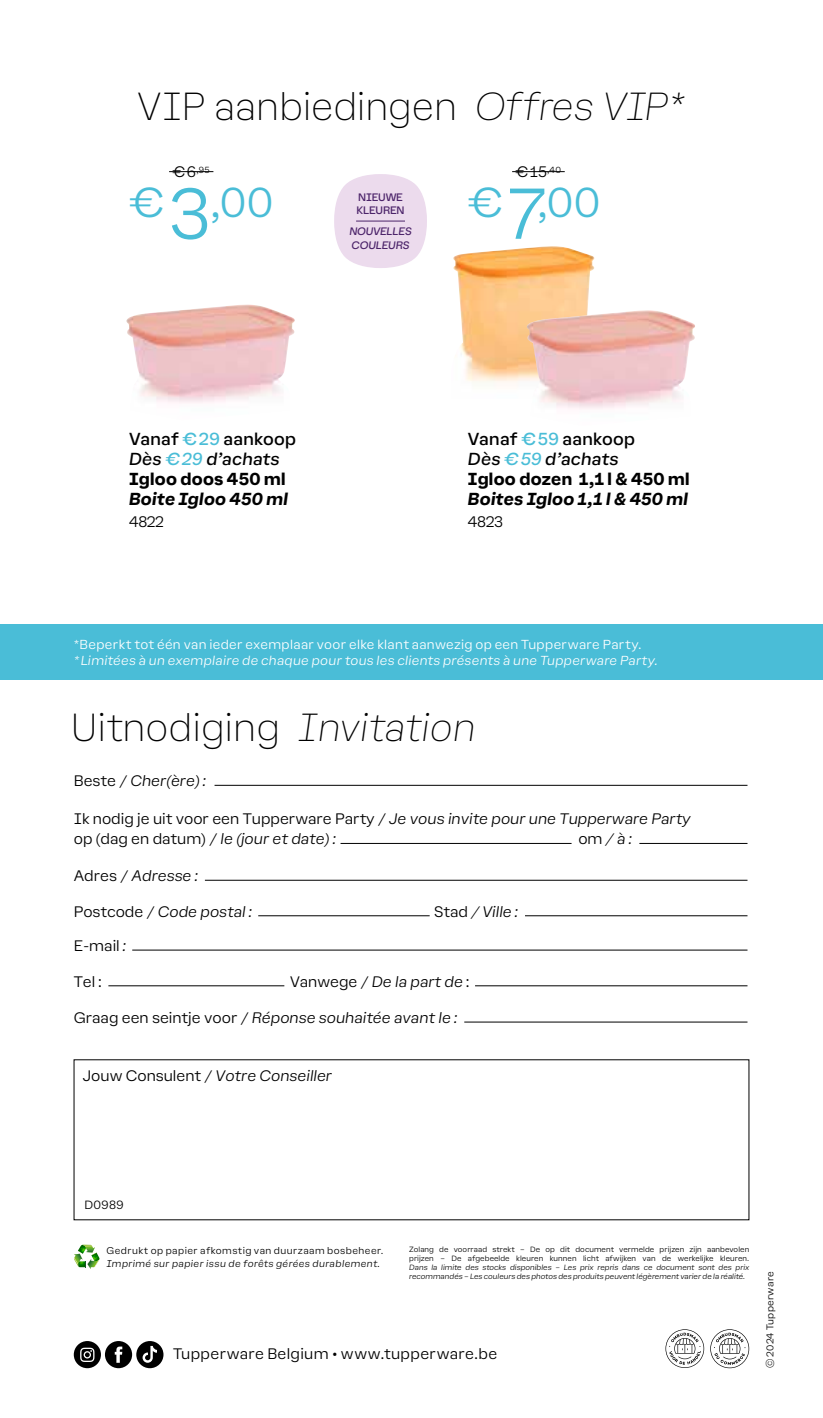
<style>
.page{position:relative;width:823px;height:1418px;background:#fff}
.page>*{position:absolute;margin:0;border:0;box-sizing:border-box;transform-origin:0 0}
.t1{font:300 38.4px "Earl Sans";color:#4abdd7}
.t2{font:100 36px "Earl Sans";color:#000}
.t3{font:700 16px/20px "Earl Sans";letter-spacing:.02em;color:#000}
.t4{font:italic 700 16px "Earl Sans";letter-spacing:.015em;color:#000}
.t5{font:italic 300 14px "Earl Sans";color:#000}
.t6{font:300 14px/20px "Earl Sans";color:#000}
.t7{font:300 14px "Earl Sans";letter-spacing:.025em;color:#000}
.t8{font:italic 300 12px "Earl Sans";letter-spacing:.025em;color:#fff}
.t9{font:300 12px "Earl Sans";letter-spacing:.03em;color:#fff}
.t10{font:300 11px "Earl Sans";letter-spacing:.035em;color:#000}
.t11{font:italic 10px/14px "Earl Sans";letter-spacing:-.01em;color:#4c246a}
.t12{font:10px/12.8px "Earl Sans";letter-spacing:-.015em;color:#4c246a}
.t13{font:italic 300 9px "Earl Sans";letter-spacing:.045em;color:#000}
.t14{font:300 9px "Earl Sans";letter-spacing:.05em;color:#000}
.t15{font:300 9px "Earl Sans";letter-spacing:.03em;color:#000}
.t16{font:300 8.2px "Earl Sans";color:#000}
.t17{font:italic 300 7px/9px "Earl Sans";letter-spacing:.005em;color:#000}
.t18{font:300 7px/9px "Earl Sans";letter-spacing:.01em;color:#000}
.s1{font-style:italic}
.s2{font-size:14px}
.s3{font-size:66px}
.s4{font-weight:400}
.s5{font-weight:400;color:#4abdd7}
.s6{font-weight:400;font-style:italic}
.s7{font-weight:400;font-style:italic;color:#4abdd7}
.s8{font-style:normal}
</style>
<div class="page">
<img style="left:453px;top:246px;width:141px;height:137px">
<img style="left:526px;top:310px;width:169px;height:99px">
<img style="left:126px;top:304px;width:169px;height:99px">
<hr style="left:169px;top:171px;width:44px;height:1px;background:#000">
<hr style="left:512px;top:171px;width:52px;height:1px;background:#000">
<div style="left:0;top:624px;width:822px;height:56px;background:#4abdd7"></div>
<hr style="left:214px;top:785px;width:533px;height:1px;background:#000">
<hr style="left:205px;top:879px;width:542px;height:1px;background:#000">
<hr style="left:132px;top:949px;width:615px;height:1px;background:#000">
<hr style="left:464px;top:1021px;width:283px;height:1px;background:#000">
<hr style="left:108px;top:985px;width:176px;height:1px;background:#000">
<hr style="left:475px;top:985px;width:272px;height:1px;background:#000">
<hr style="left:258px;top:915px;width:171px;height:1px;background:#000">
<hr style="left:524px;top:915px;width:223px;height:1px;background:#000">
<hr style="left:340px;top:843px;width:231px;height:1px;background:#000">
<hr style="left:639px;top:843px;width:108px;height:1px;background:#000">
<svg style="left:74px;top:1244px;width:26px;height:25px"></svg>
<svg style="left:74px;top:1341px;width:89px;height:27px"></svg>
<svg style="left:665px;top:1329px;width:38px;height:38px"></svg>
<svg style="left:710px;top:1329px;width:38px;height:39px"></svg>
<svg style="left:334px;top:174px;width:92px;height:94px;background:#eedfef"></svg>
<hr style="left:356px;top:220px;width:49px;height:1px;background:#4c246a">
<h2 class="t2" style="left:138px;top:78px;width:549px">VIP aanbiedingen <span class="s1">Offres VIP*</span></h2>
<p class="t16" style="left:172px;top:163px;width:38px"><span class="s2">€ 6</span>,95</p>
<p class="t6" style="left:515px;top:161px;width:47px">€ 15<sup>,40</sup></p>
<h1 class="t1" style="left:467px;top:171px;width:134px">€ <span class="s3">7</span>,00</h1>
<h1 class="t1" style="left:129px;top:171px;width:145px">€ <span class="s3">3</span>,00</h1>
<p class="t12" style="left:356px;top:190px;width:49px">NIEUWE<br>KLEUREN</p>
<p class="t11" style="left:349px;top:224px;width:64px">NOUVELLES<br>COULEURS</p>
<p class="t3" style="left:129px;top:427px;width:168px"><span class="s4">Vanaf</span> <span class="s5">€ 29</span> <span class="s4">aankoop<br></span><span class="s6">Dès</span> <span class="s7">€ 29</span> <span class="s6">d’achats<br></span>Igloo doos 450 ml</p>
<p class="t4" style="left:129px;top:485px;width:160px">Boite Igloo 450 ml</p>
<p class="t6" style="left:129px;top:511px;width:36px">4822</p>
<p class="t3" style="left:467px;top:427px;width:223px"><span class="s4">Vanaf</span> <span class="s5">€ 59</span> <span class="s4">aankoop<br></span><span class="s6">Dès</span> <span class="s7">€59</span> <span class="s6">d’achats<br></span>Igloo dozen 1,1 l &amp; 450 ml</p>
<p class="t4" style="left:467px;top:485px;width:221px">Boites Igloo 1,1 l &amp; 450 ml</p>
<p class="t6" style="left:467px;top:511px;width:36px">4823</p>
<p class="t9" style="left:74px;top:634px;width:569px">*Beperkt tot één van ieder exemplaar voor elke klant aanwezig op een Tupperware Party.</p>
<p class="t8" style="left:74px;top:650px;width:585px">* Limitées à un exemplaire de chaque pour tous les clients présents à une Tupperware Party.</p>
<h2 class="t2" style="left:71px;top:699px;width:406px">Uitnodiging <span class="s1">Invitation</span></h2>
<p class="t5" style="left:74px;top:769px;width:135px"><span class="s8">Beste /</span> Cher(ère) :</p>
<p class="t6" style="left:74px;top:807px;width:618px">Ik nodig je uit voor een Tupperware Party / <span class="s1">Je vous invite pour une Tupperware Party </span>op (dag en datum) / <span class="s1">le (jour et date) :</span></p>
<p class="t5" style="left:578px;top:826px;width:56px"><span class="s8">om</span> / à :</p>
<p class="t5" style="left:74px;top:864px;width:127px"><span class="s8">Adres /</span> Adresse :</p>
<p class="t5" style="left:74px;top:899px;width:181px"><span class="s8">Postcode /</span> Code postal :</p>
<p class="t5" style="left:434px;top:899px;width:87px"><span class="s8">Stad</span> / Ville :</p>
<p class="t6" style="left:74px;top:934px;width:55px">E-mail <span class="s1">:</span></p>
<p class="t6" style="left:74px;top:970px;width:31px">Tel :</p>
<p class="t5" style="left:290px;top:969px;width:182px"><span class="s8">Vanwege /</span> De la part de <span class="s8">:</span></p>
<p class="t5" style="left:74px;top:1006px;width:386px"><span class="s8">Graag een seintje voor /</span> Réponse souhaitée avant le:</p>
<p class="t5" style="left:83px;top:1064px;width:250px"><span class="s8">Jouw Consulent /</span> Votre Conseiller</p>
<p class="t10" style="left:84px;top:1196px;width:41px">D0989</p>
<p class="t14" style="left:106px;top:1242px;width:278px">Gedrukt op papier afkomstig van duurzaam bosbeheer.</p>
<p class="t13" style="left:106px;top:1255px;width:275px">Imprimé sur papier issu de forêts gérées durablement.</p>
<p class="t18" style="left:409px;top:1243px;width:341px">Zolang de voorraad strekt – De op dit document vermelde prijzen zijn aanbevolen prijzen – De afgebeelde kleuren kunnen licht afwijken van de werkelijke kleuren.</p>
<p class="t17" style="left:409px;top:1261px;width:341px">Dans la limite des stocks disponibles – Les prix repris dans ce document sont des prix recommandés – Les couleurs des photos des produits peuvent légèrement varier de la réalité.</p>
<p class="t7" style="left:173px;top:1342px;width:325px">Tupperware Belgium • www.tupperware.be</p>
<p class="t15" style="left:762px;top:1368px;width:98px;rotate:-90deg">© 2024 Tupperware</p>
</div>
